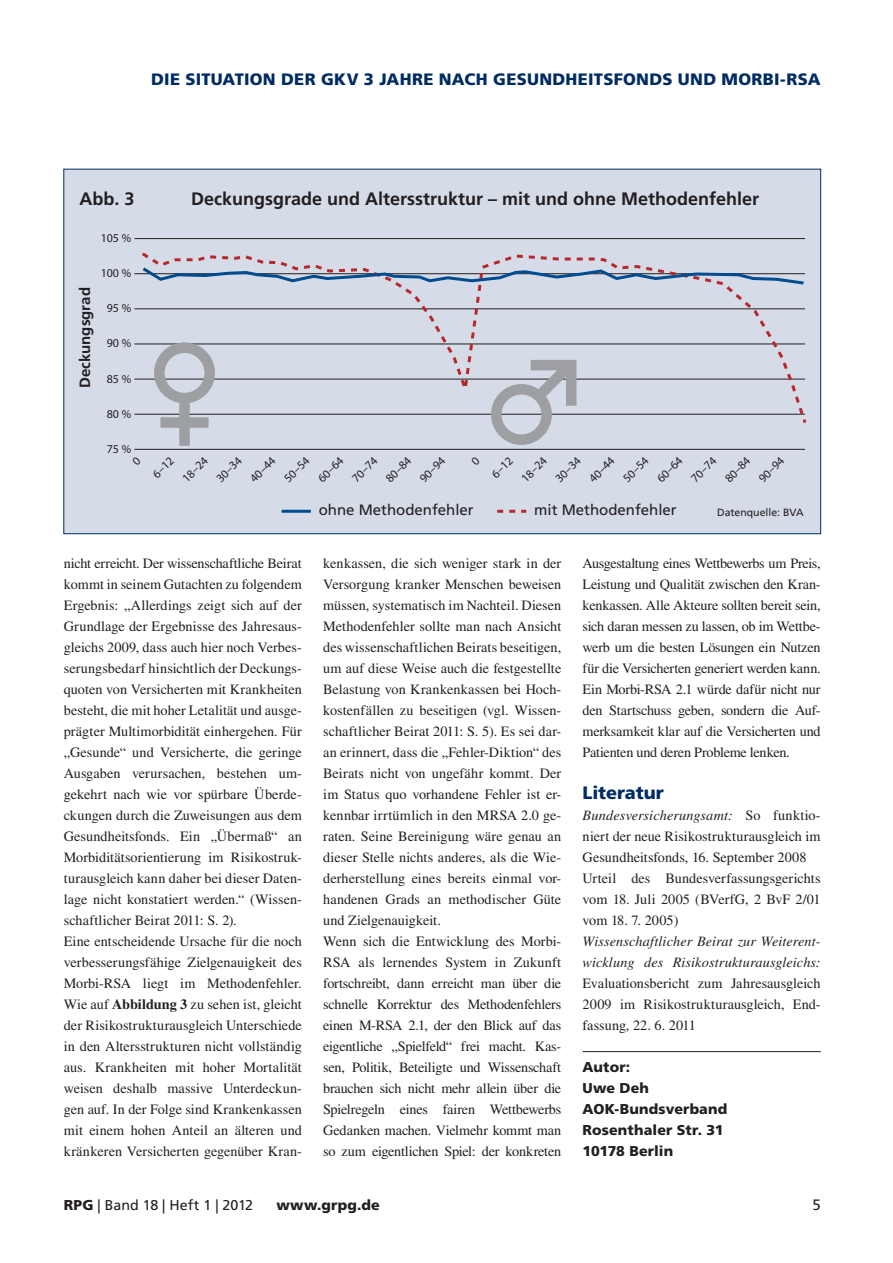
<style>
.page{position:relative;width:893px;height:1263px;background:#fff}
.page>*{position:absolute;margin:0;border:0;box-sizing:border-box;transform-origin:0 0}
.t1{font:700 18px "Frutiger LT Std";color:#231f20}
.t2{font:900 18px "Frutiger LT Std";letter-spacing:-.005em;color:#002c62}
.t3{font:900 16.5px "Frutiger LT Std";letter-spacing:.015em;color:#002c62}
.t4{font:15px "Frutiger LT Std";color:#231f20}
.t5{font:700 15px "Frutiger LT Std";color:#231f20}
.t6{font:14.25px/21px "Times LT Std";color:#231f20}
.t7{font:italic 14.25px/21px "Times LT Std";letter-spacing:.005em;color:#231f20}
.t8{font:900 14.25px/21px "Frutiger LT Std";letter-spacing:.01em;color:#231f20}
.t9{font:14.25px "Frutiger LT Std";letter-spacing:.005em;color:#231f20}
.t10{font:12px "Myriad";color:#231f20}
.t11{font:10.5px "Frutiger LT Std";color:#231f20}
.s1{font-weight:700}
.s2{font-style:italic}
.s3{font-weight:900}
</style>
<div class="page">
<hr style="left:583px;top:1051px;width:238px;height:1px;background:#231f20">
<div style="left:64px;top:169px;width:757px;height:365px;background:#d6dbe8"></div>
<hr style="left:282px;top:510px;width:29px;height:3px;background:#004c8f">
<svg style="left:497px;top:510px;width:29px;height:3px"></svg>
<hr style="left:134px;top:449px;width:671px;height:1px;background:#231f20">
<hr style="left:134px;top:414px;width:671px;height:1px;background:#231f20">
<hr style="left:134px;top:379px;width:671px;height:1px;background:#231f20">
<hr style="left:134px;top:344px;width:671px;height:1px;background:#231f20">
<hr style="left:134px;top:308px;width:671px;height:1px;background:#231f20">
<hr style="left:134px;top:273px;width:671px;height:1px;background:#231f20">
<hr style="left:134px;top:238px;width:671px;height:1px;background:#231f20">
<svg style="left:139px;top:252px;width:667px;height:171px"></svg>
<svg style="left:139px;top:265px;width:667px;height:21px"></svg>
<svg style="left:149px;top:337px;width:433px;height:113px"></svg>
<p class="t3" style="left:151px;top:69px;width:671px">DIE SITUATION DER GKV 3 JAHRE NACH GESUNDHEITSFONDS UND MORBI-RSA</p>
<p class="t1" style="left:79px;top:188px;width:57px">Abb. 3</p>
<p class="t10" style="left:101px;top:232px;width:32px">105 %</p>
<p class="t5" style="left:76px;top:388px;width:102px;rotate:-90deg">Deckungsgrad</p>
<p class="t10" style="left:101px;top:267px;width:32px">100 %</p>
<p class="t10" style="left:107px;top:302px;width:26px">95 %</p>
<p class="t10" style="left:107px;top:337px;width:26px">90 %</p>
<p class="t10" style="left:107px;top:373px;width:26px">85 %</p>
<p class="t10" style="left:107px;top:408px;width:26px">80 %</p>
<p class="t10" style="left:107px;top:443px;width:26px">75 %</p>
<p class="t1" style="left:191px;top:188px;width:570px">Deckungsgrade und Altersstruktur – mit und ohne Methodenfehler</p>
<p class="t10" style="left:150px;top:472px;width:26px;rotate:-45deg">6–12</p>
<p class="t10" style="left:180px;top:476px;width:32px;rotate:-45deg">18–24</p>
<p class="t10" style="left:214px;top:476px;width:32px;rotate:-45deg">30–34</p>
<p class="t10" style="left:248px;top:476px;width:32px;rotate:-45deg">40–44</p>
<p class="t10" style="left:282px;top:476px;width:32px;rotate:-45deg">50–54</p>
<p class="t10" style="left:316px;top:476px;width:32px;rotate:-45deg">60–64</p>
<p class="t10" style="left:350px;top:476px;width:32px;rotate:-45deg">70–74</p>
<p class="t10" style="left:384px;top:476px;width:32px;rotate:-45deg">80–84</p>
<p class="t10" style="left:417px;top:476px;width:32px;rotate:-45deg">90–94</p>
<p class="t10" style="left:489px;top:472px;width:26px;rotate:-45deg">6–12</p>
<p class="t10" style="left:519px;top:476px;width:32px;rotate:-45deg">18–24</p>
<p class="t10" style="left:553px;top:476px;width:32px;rotate:-45deg">30–34</p>
<p class="t10" style="left:587px;top:476px;width:32px;rotate:-45deg">40–44</p>
<p class="t10" style="left:621px;top:476px;width:32px;rotate:-45deg">50–54</p>
<p class="t10" style="left:655px;top:476px;width:32px;rotate:-45deg">60–64</p>
<p class="t10" style="left:689px;top:476px;width:32px;rotate:-45deg">70–74</p>
<p class="t10" style="left:723px;top:476px;width:32px;rotate:-45deg">80–84</p>
<p class="t10" style="left:756px;top:476px;width:32px;rotate:-45deg">90–94</p>
<p class="t4" style="left:319px;top:501px;width:157px">ohne Methodenfehler</p>
<p class="t4" style="left:534px;top:501px;width:144px">mit Methodenfehler</p>
<p class="t11" style="left:717px;top:506px;width:88px">Datenquelle: BVA</p>
<p class="t6" style="left:64px;top:553px;width:240px">nicht erreicht. Der wissenschaftliche Beirat kommt in seinem Gutachten zu folgendem Ergebnis: „Allerdings zeigt sich auf der Grundlage der Ergebnisse des Jahresaus&shy;gleichs 2009, dass auch hier noch Verbes&shy;serungsbedarf hinsichtlich der Deckungs&shy;quoten von Versicherten mit Krankheiten besteht, die mit hoher Letalität und ausge&shy;prägter Multimorbidität einhergehen. Für „Gesunde“ und Versicherte, die geringe Ausgaben verursachen, bestehen um&shy;gekehrt nach wie vor spürbare Überde&shy;ckungen durch die Zuweisungen aus dem Gesundheitsfonds. Ein „Übermaß“ an Morbiditätsorientierung im Risikostruk&shy;turausgleich kann daher bei dieser Daten&shy;lage nicht konstatiert werden.“ (Wissen&shy;schaftlicher Beirat 2011: S. 2).<br>Eine entscheidende Ursache für die noch verbesserungsfähige Zielgenauigkeit des Morbi-RSA liegt im Methodenfehler.<br>Wie auf <span class="s1">Abbildung 3</span> zu sehen ist, gleicht der Risikostrukturausgleich Unterschiede in den Altersstrukturen nicht vollständig aus. Krankheiten mit hoher Mortalität weisen deshalb massive Unterdeckun&shy;gen auf. In der Folge sind Krankenkassen mit einem hohen Anteil an älteren und kränkeren Versicherten gegenüber Kran-</p>
<p class="t6" style="left:323px;top:553px;width:240px">kenkassen, die sich weniger stark in der Versorgung kranker Menschen beweisen müssen, systematisch im Nachteil. Diesen Methodenfehler sollte man nach Ansicht des wissenschaftlichen Beirats beseitigen, um auf diese Weise auch die festgestellte Belastung von Krankenkassen bei Hoch&shy;kostenfällen zu beseitigen (vgl. Wissen&shy;schaftlicher Beirat 2011: S. 5). Es sei dar&shy;an erinnert, dass die „Fehler-Diktion“ des Beirats nicht von ungefähr kommt. Der im Status quo vorhandene Fehler ist er&shy;kennbar irrtümlich in den MRSA 2.0 ge&shy;raten. Seine Bereinigung wäre genau an dieser Stelle nichts anderes, als die Wie&shy;derherstellung eines bereits einmal vor&shy;handenen Grads an methodischer Güte und Zielgenauigkeit.<br>Wenn sich die Entwicklung des Morbi-RSA als lernendes System in Zukunft fortschreibt, dann erreicht man über die schnelle Korrektur des Methodenfehlers einen M-RSA 2.1, der den Blick auf das eigentliche „Spielfeld“ frei macht. Kas&shy;sen, Politik, Beteiligte und Wissenschaft brauchen sich nicht mehr allein über die Spielregeln eines fairen Wettbewerbs Gedanken machen. Vielmehr kommt man so zum eigentlichen Spiel: der konkreten</p>
<p class="t6" style="left:583px;top:553px;width:240px;text-align:justify">Ausgestaltung eines Wettbewerbs um Preis, Leistung und Qualität zwischen den Kran&shy;kenkassen. Alle Akteure sollten bereit sein, sich daran messen zu lassen, ob im Wettbe&shy;werb um die besten Lösungen ein Nutzen für die Versicherten generiert werden kann.<br>Ein Morbi-RSA 2.1 würde dafür nicht nur den Startschuss geben, sondern die Auf&shy;merksamkeit klar auf die Versicherten und Patienten und deren Probleme lenken.</p>
<p class="t2" style="left:583px;top:782px;width:83px">Literatur</p>
<p class="t6" style="left:583px;top:805px;width:240px"><span class="s2">Bundesversicherungsamt:</span> So funktio&shy;niert der neue Risikostrukturausgleich im Gesundheitsfonds, 16. September 2008<br>Urteil des Bundesverfassungsgerichts vom 18. Juli 2005 (BVerfG, 2 BvF 2/01 vom 18. 7. 2005)</p>
<p class="t7" style="left:583px;top:931px;width:240px">Wissenschaftlicher Beirat zur Weiterent&shy;wicklung des Risikostrukturausgleichs:</p>
<p class="t6" style="left:583px;top:973px;width:240px;text-align:justify">Evaluationsbericht zum Jahresausgleich 2009 im Risikostrukturausgleich, End&shy;fassung, 22. 6. 2011</p>
<p class="t8" style="left:583px;top:1057px;width:146px">Autor:<br>Uwe Deh<br>AOK-Bundsverband<br>Rosenthaler Str. 31<br>10178 Berlin</p>
<p class="t9" style="left:64px;top:1196px;width:191px"><span class="s3">RPG</span> | Band 18 | Heft 1 | 2012</p>
<p class="t8" style="left:276px;top:1194px;width:105px">www.grpg.de</p>
<p class="t4" style="left:812px;top:1195px;width:10px">5</p>
</div>
